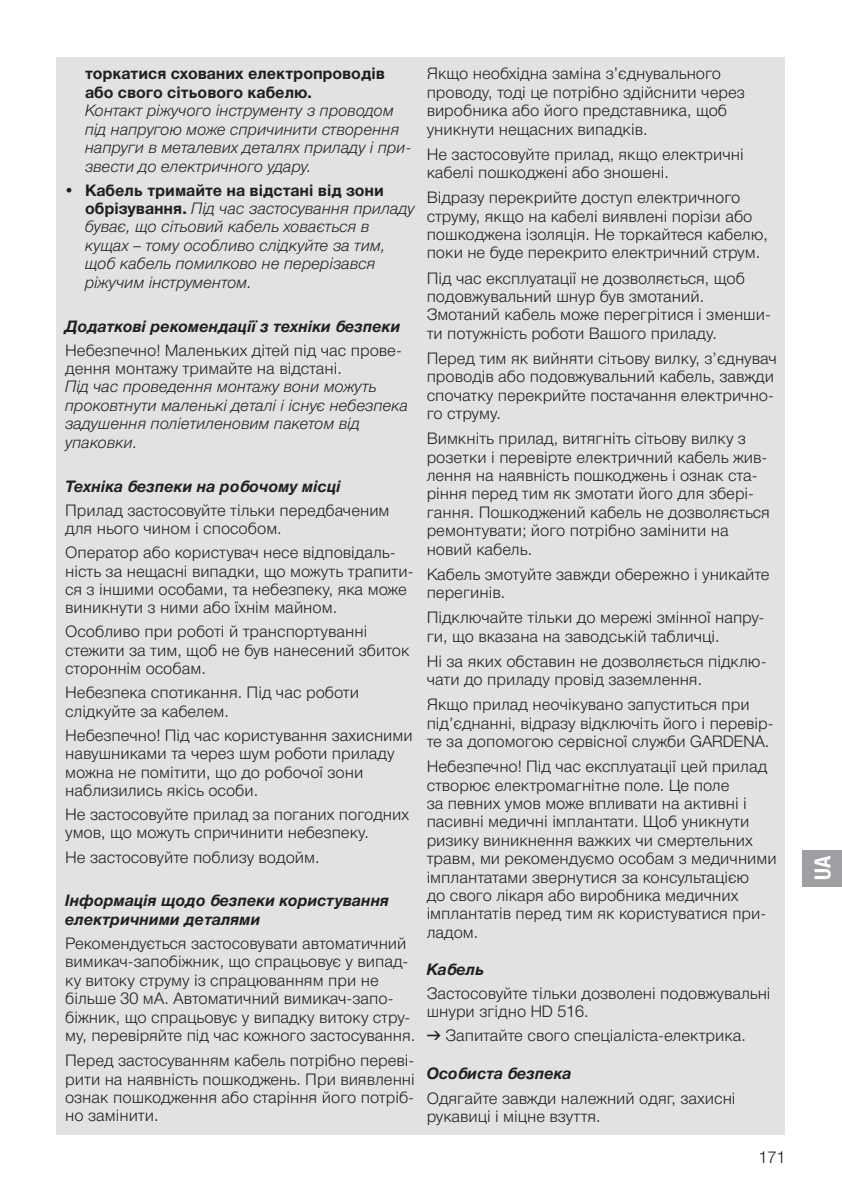
<style>
.page{position:relative;width:842px;height:1191px;background:#fff}
.page>*{position:absolute;margin:0;border:0;box-sizing:border-box;transform-origin:0 0}
.t1{font:700 22px "Gardena Sans Cond";color:#fff}
.t2{font:16px/18.4px "Gardena Sans";color:#231f20}
.t3{font:italic 16px/18.4px "Gardena Sans";color:#231f20}
.t4{font:italic 700 16px/18.4px "Gardena Sans";color:#231f20}
.t5{font:700 16px/18.4px "Gardena Sans";color:#231f20}
.s1{font-weight:700;font-style:normal}
.s2{font-family:"Formdruck"}
</style>
<div class="page">
<div style="left:57px;top:57px;width:728px;height:1077px;background:#e1e2e4"></div>
<div style="left:802px;top:850px;width:40px;height:36px;background:#9d9fa2"></div>
<p class="t5" style="left:85px;top:64px;width:301px">торкатися схованих електропроводів або свого сітьового кабелю.</p>
<p class="t3" style="left:85px;top:101px;width:328px">Контакт ріжучого інструменту з проводом під напругою може спричинити створення напруги в металевих деталях приладу і при&shy;звести до електричного удару.</p>
<p class="t3" style="left:85px;top:180px;width:331px;text-indent:-20px"><span class="s1">• Кабель тримайте на відстані від зони обрізування.</span> Під час застосування приладу буває, що сітьовий кабель ховається в кущах – тому особливо слідкуйте за тим, щоб кабель помилково не перерізався ріжучим інструментом.</p>
<p class="t4" style="left:65px;top:316px;width:337px">Додаткові рекомендації з техніки безпеки</p>
<p class="t2" style="left:65px;top:340px;width:338px">Небезпечно! Маленьких дітей під час прове&shy;дення монтажу тримайте на відстані.</p>
<p class="t3" style="left:65px;top:377px;width:344px">Під час проведення монтажу вони можуть проковтнути маленькі деталі і існує небезпека задушення поліетиленовим пакетом від упаковки.</p>
<p class="t4" style="left:65px;top:476px;width:277px">Техніка безпеки на робочому місці</p>
<p class="t2" style="left:65px;top:500px;width:326px">Прилад застосовуйте тільки передбаченим для нього чином і способом.</p>
<p class="t2" style="left:65px;top:542px;width:350px">Оператор або користувач несе відповідаль&shy;ність за нещасні випадки, що можуть трапити&shy;ся з іншими особами, та небезпеку, яка може виникнути з ними або їхнім майном.</p>
<p class="t2" style="left:65px;top:622px;width:346px">Особливо при роботі й транспортуванні стежити за тим, щоб не був нанесений збиток стороннім особам.</p>
<p class="t2" style="left:65px;top:683px;width:295px">Небезпека спотикання. Під час роботи слідкуйте за кабелем.</p>
<p class="t2" style="left:65px;top:725px;width:349px">Небезпечно! Під час користування захисними навушниками та через шум роботи приладу можна не помітити, що до робочої зони наблизились якісь особи.</p>
<p class="t2" style="left:65px;top:804px;width:345px">Не застосовуйте прилад за поганих погодних умов, що можуть спричинити небезпеку.</p>
<p class="t2" style="left:65px;top:847px;width:256px">Не застосовуйте поблизу водойм.</p>
<p class="t4" style="left:65px;top:890px;width:326px">Інформація щодо безпеки користування електричними деталями</p>
<p class="t2" style="left:65px;top:933px;width:352px">Рекомендується застосовувати автоматичний вимикач-запобіжник, що спрацьовує у випад&shy;ку витоку струму із спрацюванням при не більше 30 мА. Автоматичний вимикач-запо&shy;біжник, що спрацьовує у випадку витоку стру&shy;му, перевіряйте під час кожного застосування.</p>
<p class="t2" style="left:65px;top:1050px;width:351px;text-align:justify">Перед застосуванням кабель потрібно переві&shy;рити на наявність пошкоджень. При виявленні ознак пошкодження або старіння його потріб&shy;но замінити.</p>
<p class="t2" style="left:427px;top:64px;width:320px">Якщо необхідна заміна з’єднувального проводу, тоді це потрібно здійснити через виробника або його представника, щоб уникнути нещасних випадків.</p>
<p class="t2" style="left:427px;top:144px;width:319px">Не застосовуйте прилад, якщо електричні кабелі пошкоджені або зношені.</p>
<p class="t2" style="left:427px;top:188px;width:343px">Відразу перекрийте доступ електричного струму, якщо на кабелі виявлені порізи або пошкоджена ізоляція. Не торкайтеся кабелю, поки не буде перекрито електричний струм.</p>
<p class="t2" style="left:427px;top:268px;width:346px">Під час експлуатації не дозволяється, щоб подовжувальний шнур був змотаний.<br>Змотаний кабель може перегрітися і зменши&shy;ти потужність роботи Вашого приладу.</p>
<p class="t2" style="left:427px;top:348px;width:352px">Перед тим як вийняти сітьову вилку, з’єднувач проводів або подовжувальний кабель, завжди спочатку перекрийте постачання електрично&shy;го струму.</p>
<p class="t2" style="left:427px;top:428px;width:345px">Вимкніть прилад, витягніть сітьову вилку з розетки і перевірте електричний кабель жив&shy;лення на наявність пошкоджень і ознак ста&shy;ріння перед тим як змотати його для збері&shy;гання. Пошкоджений кабель не дозволяється ремонтувати; його потрібно замінити на новий кабель.</p>
<p class="t2" style="left:427px;top:564px;width:344px">Кабель змотуйте завжди обережно і уникайте перегинів.</p>
<p class="t2" style="left:427px;top:607px;width:339px">Підключайте тільки до мережі змінної напру&shy;ги, що вказана на заводській табличці.</p>
<p class="t2" style="left:427px;top:651px;width:341px">Ні за яких обставин не дозволяється підклю&shy;чати до приладу провід заземлення.</p>
<p class="t2" style="left:427px;top:694px;width:348px">Якщо прилад неочікувано запуститься при під’єднанні, відразу відключіть його і перевір&shy;те за допомогою сервісної служби GARDENA.</p>
<p class="t2" style="left:427px;top:756px;width:352px">Небезпечно! Під час експлуатації цей прилад створює електромагнітне поле. Це поле<br>за певних умов може впливати на активні і пасивні медичні імплантати. Щоб уникнути ризику виникнення важких чи смертельних травм, ми рекомендуємо особам з медичними імплантатами звернутися за консультацією<br>до свого лікаря або виробника медичних імплантатів перед тим як користуватися при&shy;ладом.</p>
<p class="t4" style="left:427px;top:958px;width:59px">Кабель</p>
<p class="t2" style="left:427px;top:983px;width:345px">Застосовуйте тільки дозволені подовжувальні шнури згідно HD 516.</p>
<p class="t2" style="left:427px;top:1025px;width:321px"><span class="s2">v</span> Запитайте свого спеціаліста-електрика.</p>
<p class="t4" style="left:427px;top:1063px;width:146px">Особиста безпека</p>
<p class="t2" style="left:427px;top:1088px;width:310px">Одягайте завжди належний одяг, захисні рукавиці і міцне взуття.</p>
<p class="t2" style="left:759px;top:1147px;width:28px">171</p>
<h1 class="t1" style="left:807px;top:880px;width:26px;rotate:-90deg">UA</h1>
</div>
